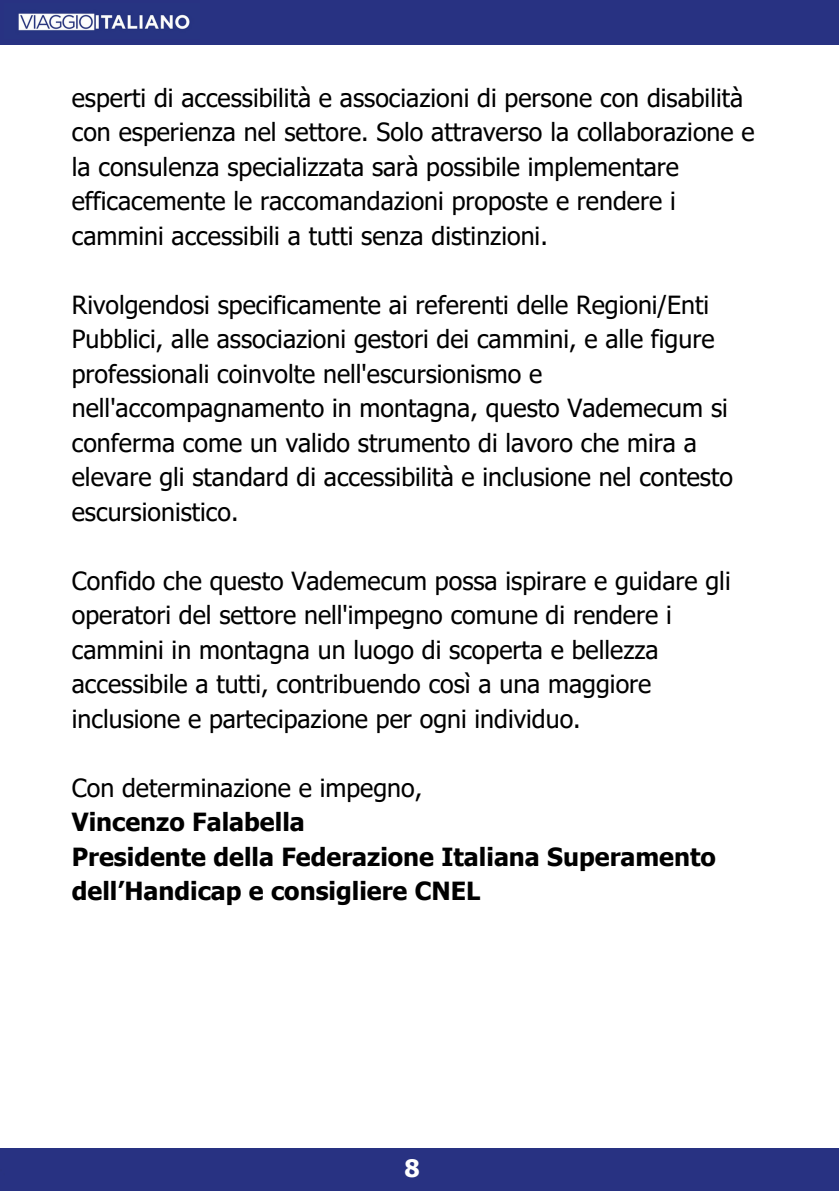
<style>
.page{position:relative;width:839px;height:1191px;background:#fff}
.page>*{position:absolute;margin:0;border:0;box-sizing:border-box;transform-origin:0 0}
.t1{font:25px/34.4px "Tahoma";color:#000}
.t2{font:700 25px/34.4px "Tahoma";color:#000}
.t3{font:700 24px "Tahoma";color:#fff}
.s1{font-weight:400}
</style>
<div class="page">
<hr style="left:0;top:42px;width:838px;height:3px;background:#283282">
<div style="left:0;top:1148px;width:838px;height:42px;background:#283282"></div>
<div style="left:0;top:0;width:838px;height:42px;background:#283282"></div>
<img style="left:5px;top:4px;width:195px;height:34px">
<p class="t1" style="left:72px;top:80px;width:684px">esperti di accessibilità e associazioni di persone con disabilità con esperienza nel settore. Solo attraverso la collaborazione e la consulenza specializzata sarà possibile implementare efficacemente le raccomandazioni proposte e rendere i cammini accessibili a tutti senza distinzioni.</p>
<h1 class="t1" style="left:72px;top:287px;width:662px">Rivolgendosi specificamente ai referenti delle Regioni/Enti Pubblici, alle associazioni gestori dei cammini, e alle figure professionali coinvolte nell'escursionismo e nell'accompagnamento in montagna, questo Vademecum si conferma come un valido strumento di lavoro che mira a elevare gli standard di accessibilità e inclusione nel contesto escursionistico.</h1>
<h1 class="t1" style="left:72px;top:563px;width:660px">Confido che questo Vademecum possa ispirare e guidare gli operatori del settore nell'impegno comune di rendere i cammini in montagna un luogo di scoperta e bellezza accessibile a tutti, contribuendo così a una maggiore inclusione e partecipazione per ogni individuo.</h1>
<h1 class="t2" style="left:72px;top:770px;width:645px"><span class="s1">Con determinazione e impegno,<br></span>Vincenzo Falabella<br>Presidente della Federazione Italiana Superamento dell’Handicap e consigliere CNEL</h1>
<p class="t3" style="left:404px;top:1153px;width:17px">8</p>
</div>
